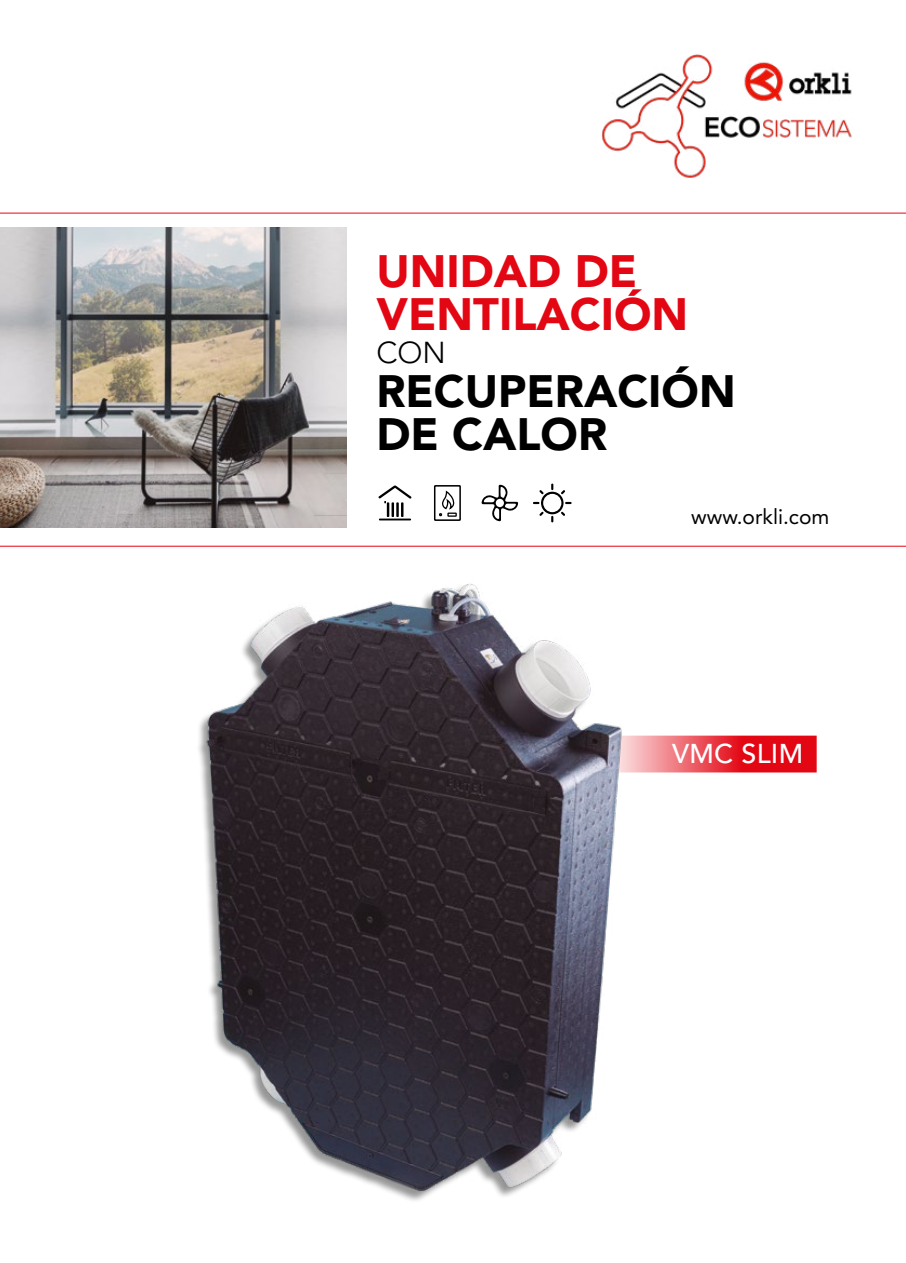
<style>
.page{position:relative;width:906px;height:1263px;background:#fff}
.page>*{position:absolute;margin:0;border:0;box-sizing:border-box;transform-origin:0 0}
.t1{font:900 45px/43.5px "Avenir LT Std";color:#e30613}
.t2{font:900 45px/43.5px "Avenir LT Std";color:#000}
.t3{font:300 30px "Avenir LT Std";color:#000}
.t4{font:500 27px "Avenir LT Std";letter-spacing:.01em;color:#fff}
.t5{font:21px "Avenir LT Std";color:#000}
</style>
<div class="page">
<svg style="left:661px;top:736px;width:155px;height:36px;background:#e72c37"></svg>
<img style="left:200px;top:584px;width:461px;height:617px">
<img style="left:0;top:227px;width:347px;height:300px">
<img style="left:602px;top:54px;width:250px;height:124px">
<svg style="left:434px;top:485px;width:27px;height:36px"></svg>
<svg style="left:378px;top:485px;width:33px;height:32px"></svg>
<hr style="left:379px;top:519px;width:32px;height:1px;background:#000">
<svg style="left:533px;top:484px;width:38px;height:38px"></svg>
<svg style="left:481px;top:485px;width:37px;height:36px"></svg>
<hr style="left:0;top:213px;width:906px;height:1px;background:#e30613">
<hr style="left:0;top:546px;width:906px;height:1px;background:#e30613">
<p class="t1" style="left:376px;top:249px;width:313px">UNIDAD DE<br>VENTILACIÓN</p>
<p class="t3" style="left:376px;top:335px;width:71px">CON</p>
<p class="t2" style="left:376px;top:369px;width:361px">RECUPERACIÓN<br>DE CALOR</p>
<p class="t5" style="left:691px;top:504px;width:140px">www.orkli.com</p>
<p class="t4" style="left:672px;top:738px;width:132px">VMC SLIM</p>
</div>
